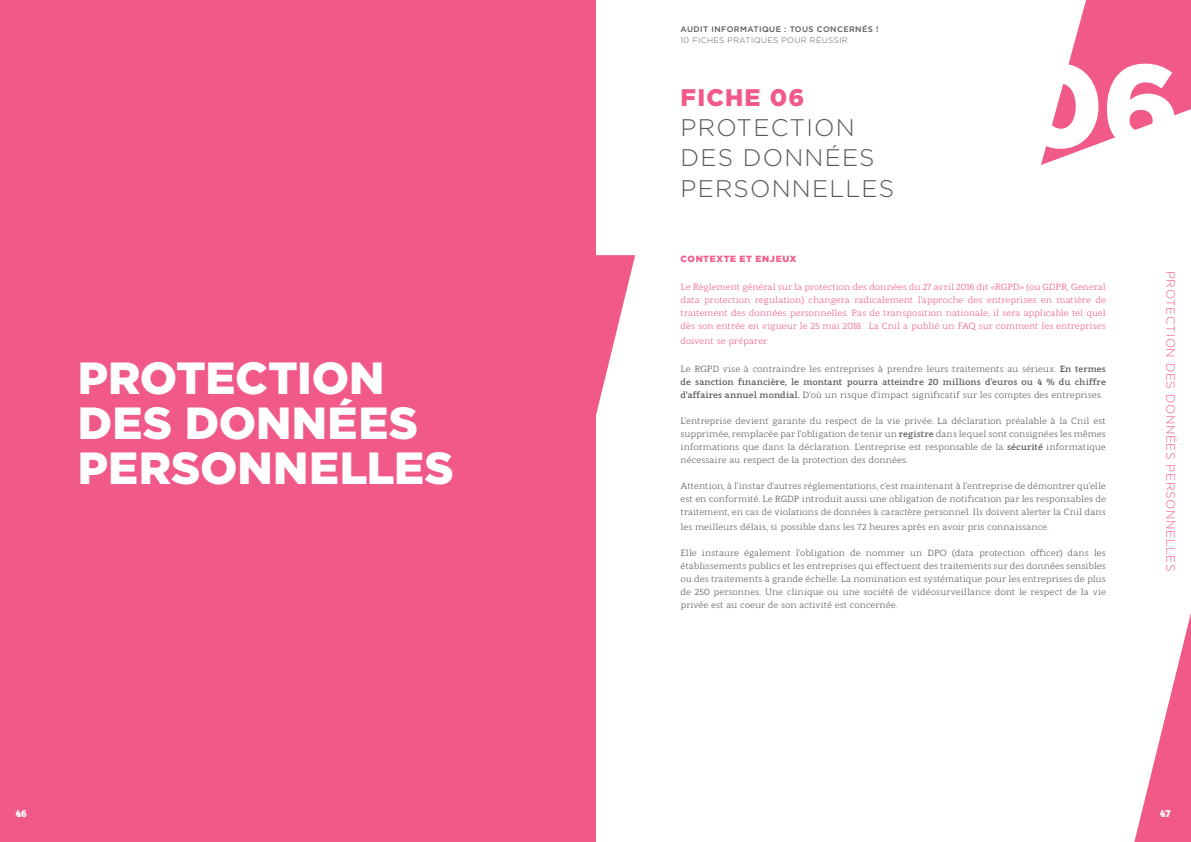
<style>
.page{position:relative;width:1191px;height:842px;background:#fff}
.page>*{position:absolute;margin:0;border:0;box-sizing:border-box;transform-origin:0 0}
.t1{font:900 117px "Gotham";color:#fff}
.t2{font:900 45px/45px "Gotham";color:#fff}
.t3{font:300 24px/30.2px "Gotham";letter-spacing:.05em;color:#57585a}
.t4{font:900 24px "Gotham";letter-spacing:.05em;color:#f05988}
.t5{font:300 12px "Gotham";letter-spacing:.05em;color:#f05988}
.t6{font:900 10px "Modum";color:#fff}
.t7{font:9px/13px "Modum";color:#57585a;text-align:justify}
.t8{font:9px/13px "Modum";color:#f05988;text-align:justify}
.t9{font:900 9px "Gotham";letter-spacing:.065em;color:#f05988}
.t10{font:500 8px "Gotham";letter-spacing:.05em;color:#57585a}
.t11{font:300 8px "Gotham";letter-spacing:.05em;color:#57585a}
.s1{font-weight:700}
</style>
<div class="page">
<svg style="left:1041px;top:0;width:150px;height:165px"></svg>
<svg style="left:1134px;top:613px;width:57px;height:229px"></svg>
<svg style="left:595px;top:255px;width:40px;height:412px"></svg>
<div style="left:0;top:0;width:595px;height:842px;background:#f05988"></div>
<h2 class="t2" style="left:78px;top:355px;width:377px">PROTECTION<br>DES DONNÉES<br>PERSONNELLES</h2>
<p class="t6" style="left:16px;top:805px;width:13px">46</p>
<p class="t10" style="left:680px;top:24px;width:199px">AUDIT INFORMATIQUE : TOUS CONCERNÉS !</p>
<p class="t11" style="left:680px;top:35px;width:169px">10 FICHES PRATIQUES POUR RÉUSSIR</p>
<h3 class="t4" style="left:680px;top:83px;width:125px">FICHE 06</h3>
<h3 class="t3" style="left:680px;top:113px;width:215px">PROTECTION<br>DES DONNÉES<br>PERSONNELLES</h3>
<h1 class="t1" style="left:1018px;top:35px;width:163px">06</h1>
<p class="t9" style="left:680px;top:254px;width:117px">CONTEXTE ET ENJEUX</p>
<p class="t8" style="left:680px;top:279px;width:427px">Le Règlement général sur la protection des données du 27 avril 2016 dit «RGPD» (ou GDPR, General data protection regulation) changera radicalement l’approche des entreprises en matière de traitement des données personnelles. Pas de transposition nationale, il sera applicable tel quel dès son entrée en vigueur le 25 mai 2018. La Cnil a publié un FAQ sur comment les entreprises</p>
<p class="t8" style="left:680px;top:333px;width:89px">doivent se préparer.</p>
<p class="t7" style="left:680px;top:361px;width:427px">Le RGPD vise à contraindre les entreprises à prendre leurs traitements au sérieux. <span class="s1">En termes de sanction financière, le montant pourra atteindre 20 millions d’euros ou 4 % du chiffre d’affaires annuel mondial.</span> D’où un risque d’impact significatif sur les comptes des entreprises.</p>
<p class="t7" style="left:680px;top:413px;width:427px">L’entreprise devient garante du respect de la vie privée. La déclaration préalable à la Cnil est supprimée, remplacée par l’obligation de tenir un <span class="s1">registre</span> dans lequel sont consignées les mêmes informations que dans la déclaration. L’entreprise est responsable de la <span class="s1">sécurité</span> informatique nécessaire au respect de la protection des données.</p>
<p class="t7" style="left:680px;top:478px;width:427px">Attention, à l’instar d’autres réglementations, c’est maintenant à l’entreprise de démontrer qu’elle est en conformité. Le RGDP introduit aussi une obligation de notification par les responsables de traitement, en cas de violations de données à caractère personnel. Ils doivent alerter la Cnil dans</p>
<p class="t7" style="left:680px;top:519px;width:370px">les meilleurs délais, si possible dans les 72 heures après en avoir pris connaissance.</p>
<p class="t7" style="left:680px;top:545px;width:427px">Elle instaure également l’obligation de nommer un DPO (data protection officer) dans les établissements publics et les entreprises qui effectuent des traitements sur des données sensibles ou des traitements à grande échelle. La nomination est systématique pour les entreprises de plus de 250 personnes. Une clinique ou une société de vidéosurveillance dont le respect de la vie privée est au coeur de son activité est concernée.</p>
<h3 class="t5" style="left:1177px;top:271px;width:302px;rotate:90deg">PROTECTION DES DONNÉES PERSONNELLES</h3>
<p class="t6" style="left:1160px;top:805px;width:12px">47</p>
</div>
